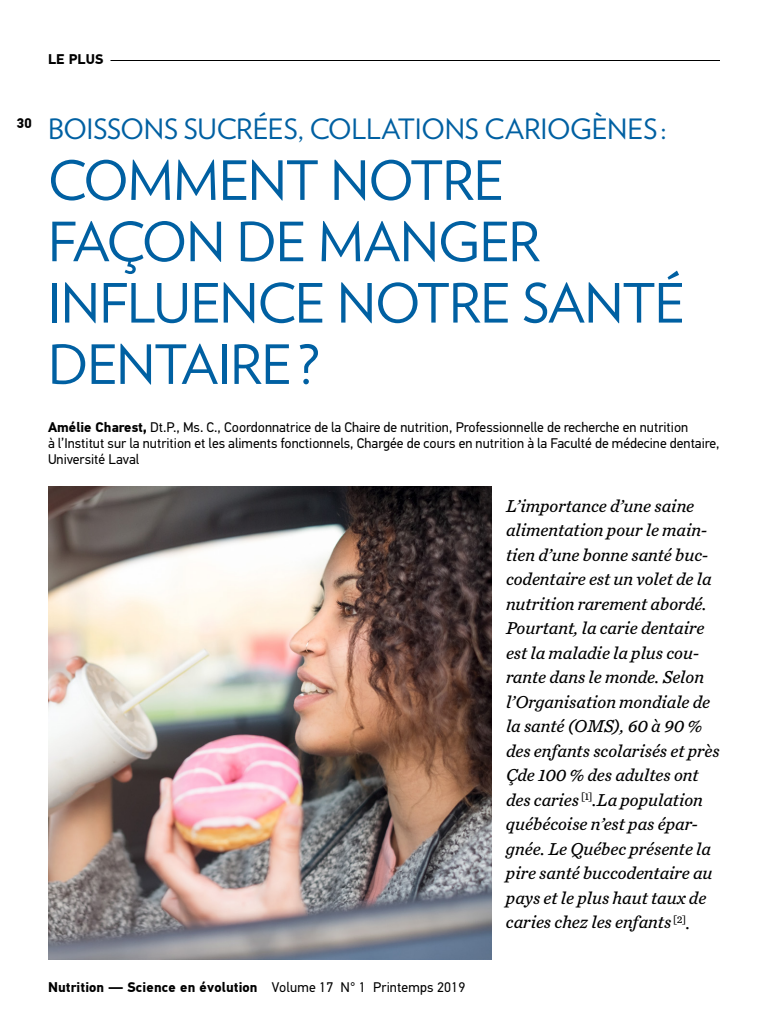
<style>
.page{position:relative;width:768px;height:1024px;background:#fff}
.page>*{position:absolute;margin:0;border:0;box-sizing:border-box;transform-origin:0 0}
.t1{font:54px/61.3px "Verlag";letter-spacing:-.02em;color:#0060a2}
.t2{font:28px "Verlag";letter-spacing:-.01em;color:#0060a2}
.t3{font:italic 18px/24.5px "Chronicle Text G4";color:#000}
.t4{font:14px/16px "PF Din Text Pro";color:#000}
.t5{font:700 14px "PF Din Text Pro";letter-spacing:.01em;color:#000}
.s1{font-weight:700}
.s2{font-weight:400}
</style>
<div class="page">
<hr style="left:111px;top:60px;width:609px;height:1px;background:#000">
<img style="left:48px;top:486px;width:443px;height:474px">
<p class="t5" style="left:48px;top:51px;width:57px">LE PLUS</p>
<p class="t5" style="left:16px;top:115px;width:17px">30</p>
<h2 class="t2" style="left:48px;top:107px;width:620px">BOISSONS SUCRÉES, COLLATIONS CARIOGÈNES :</h2>
<h1 class="t1" style="left:48px;top:147px;width:639px">COMMENT NOTRE<br>FAÇON DE MANGER<br>INFLUENCE NOTRE SANTÉ<br>DENTAIRE ?</h1>
<p class="t4" style="left:48px;top:419px;width:673px"><span class="s1">Amélie Charest,</span> Dt.P., Ms. C., Coordonnatrice de la Chaire de nutrition, Professionnelle de recherche en nutrition<br>à l’Institut sur la nutrition et les aliments fonctionnels, Chargée de cours en nutrition à la Faculté de médecine dentaire,<br>Université Laval</p>
<p class="t3" style="left:506px;top:493px;width:215px">L’importance d’une saine alimentation pour le main&shy;tien d’une bonne santé buc&shy;codentaire est un volet de la nutrition rarement abordé.<br>Pourtant, la carie dentaire est la maladie la plus cou&shy;rante dans le monde. Selon l’Organisation mondiale de la santé (OMS), 60 à 90 % des enfants scolarisés et près<br>Çde 100 % des adultes ont des caries <sup>[1]</sup>.La population québécoise n’est pas épar&shy;gnée. Le Québec présente la pire santé buccodentaire au pays et le plus haut taux de caries chez les enfants <sup>[2]</sup>.</p>
<p class="t5" style="left:48px;top:979px;width:419px">Nutrition — Science en évolution <span class="s2">Volume 17 N° 1 Printemps 2019</span></p>
</div>
